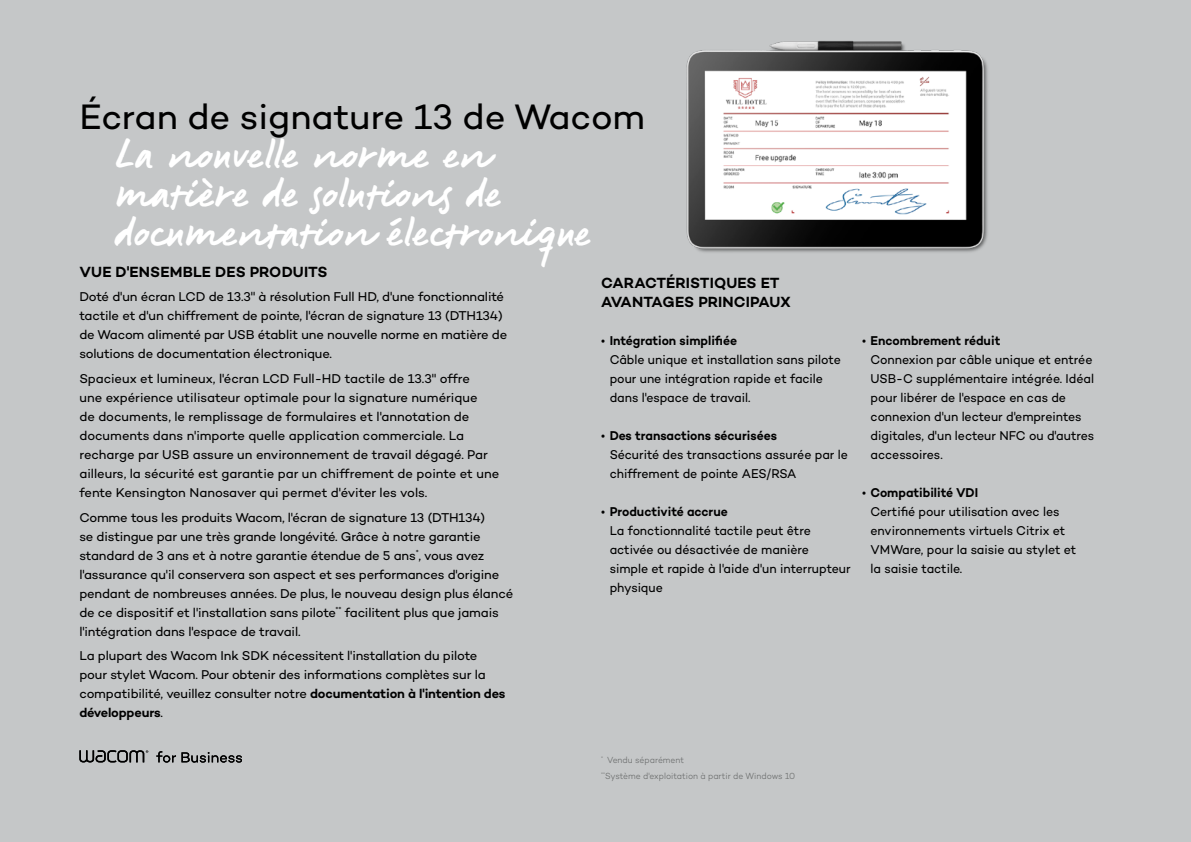
<style>
.page{position:relative;width:1191px;height:842px;background:#c5c7c8}
.page>*{position:absolute;margin:0;border:0;box-sizing:border-box;transform-origin:0 0}
.t1{font:43.2px/39px "Signature Wacom";color:#fff}
.t2{font:36px "Campton Wacom";letter-spacing:-.005em;color:#000}
.t3{font:600 15px/19px "Campton Wacom";color:#000}
.t4{font:13px/19px "Campton Wacom";letter-spacing:-.01em;color:#000}
.t5{font:13px/19px "Campton Wacom";letter-spacing:-.01em;color:#000;scale:.95 1}
.t6{font:300 9px/15.8px "Campton Wacom";letter-spacing:.005em;color:#6d6f6f;scale:.94 1}
.s1{font-weight:600}
</style>
<div class="page">
<img style="left:686px;top:41px;width:302px;height:212px">
<svg style="left:79px;top:750px;width:163px;height:13px"></svg>
<h2 class="t2" style="left:79px;top:94px;width:567px">Écran de signature 13 de Wacom</h2>
<h1 class="t1" style="left:115px;top:131px;width:477px">La nouvelle norme en matière de solutions de documentation électronique</h1>
<p class="t3" style="left:79px;top:262px;width:250px">VUE D'ENSEMBLE DES PRODUITS</p>
<p class="t4" style="left:79px;top:287px;width:429px">Doté d'un écran LCD de 13.3" à résolution Full HD, d'une fonctionnalité tactile et d'un chiffrement de pointe, l'écran de signature 13 (DTH134) de Wacom alimenté par USB établit une nouvelle norme en matière de solutions de documentation électronique.</p>
<p class="t4" style="left:79px;top:369px;width:421px">Spacieux et lumineux, l'écran LCD Full-HD tactile de 13.3" offre<br>une expérience utilisateur optimale pour la signature numérique<br>de documents, le remplissage de formulaires et l'annotation de documents dans n'importe quelle application commerciale. La recharge par USB assure un environnement de travail dégagé. Par ailleurs, la sécurité est garantie par un chiffrement de pointe et une fente Kensington Nanosaver qui permet d'éviter les vols.</p>
<p class="t4" style="left:79px;top:507px;width:435px">Comme tous les produits Wacom, l'écran de signature 13 (DTH134)<br>se distingue par une très grande longévité. Grâce à notre garantie standard de 3 ans et à notre garantie étendue de 5 ans<sup>*</sup>, vous avez l'assurance qu'il conservera son aspect et ses performances d'origine pendant de nombreuses années. De plus, le nouveau design plus élancé de ce dispositif et l'installation sans pilote<sup>**</sup> facilitent plus que jamais l'intégration dans l'espace de travail.</p>
<p class="t4" style="left:79px;top:646px;width:428px">La plupart des Wacom Ink SDK nécessitent l'installation du pilote pour stylet Wacom. Pour obtenir des informations complètes sur la compatibilité, veuillez consulter notre <span class="s1">documentation à l'intention des développeurs</span>.</p>
<p class="t3" style="left:601px;top:273px;width:191px">CARACTÉRISTIQUES ET<br>AVANTAGES PRINCIPAUX</p>
<p class="t5" style="left:609px;top:331px;width:245px;text-indent:-9px">• <span class="s1">Intégration simplifiée<br></span>Câble unique et installation sans pilote pour une intégration rapide et facile dans l'espace de travail.</p>
<p class="t5" style="left:609px;top:426px;width:252px;text-indent:-9px">• <span class="s1">Des transactions sécurisées<br></span>Sécurité des transactions assurée par le chiffrement de pointe AES/RSA</p>
<p class="t5" style="left:609px;top:502px;width:255px;text-indent:-9px">• <span class="s1">Productivité accrue<br></span>La fonctionnalité tactile peut être activée ou désactivée de manière<br>simple et rapide à l'aide d'un interrupteur physique</p>
<p class="t5" style="left:870px;top:331px;width:237px;text-indent:-9px">• <span class="s1">Encombrement réduit<br></span>Connexion par câble unique et entrée<br>USB-C supplémentaire intégrée. Idéal pour libérer de l'espace en cas de connexion d'un lecteur d'empreintes digitales, d'un lecteur NFC ou d'autres accessoires.</p>
<p class="t5" style="left:870px;top:483px;width:218px;text-indent:-9px">• <span class="s1">Compatibilité VDI<br></span>Certifié pour utilisation avec les environnements virtuels Citrix et<br>VMWare, pour la saisie au stylet et la saisie tactile.</p>
<p class="t6" style="left:601px;top:752px;width:208px"><sup>*</sup> Vendu séparément<br><sup>**</sup>Système d'exploitation à partir de Windows 10</p>
</div>
